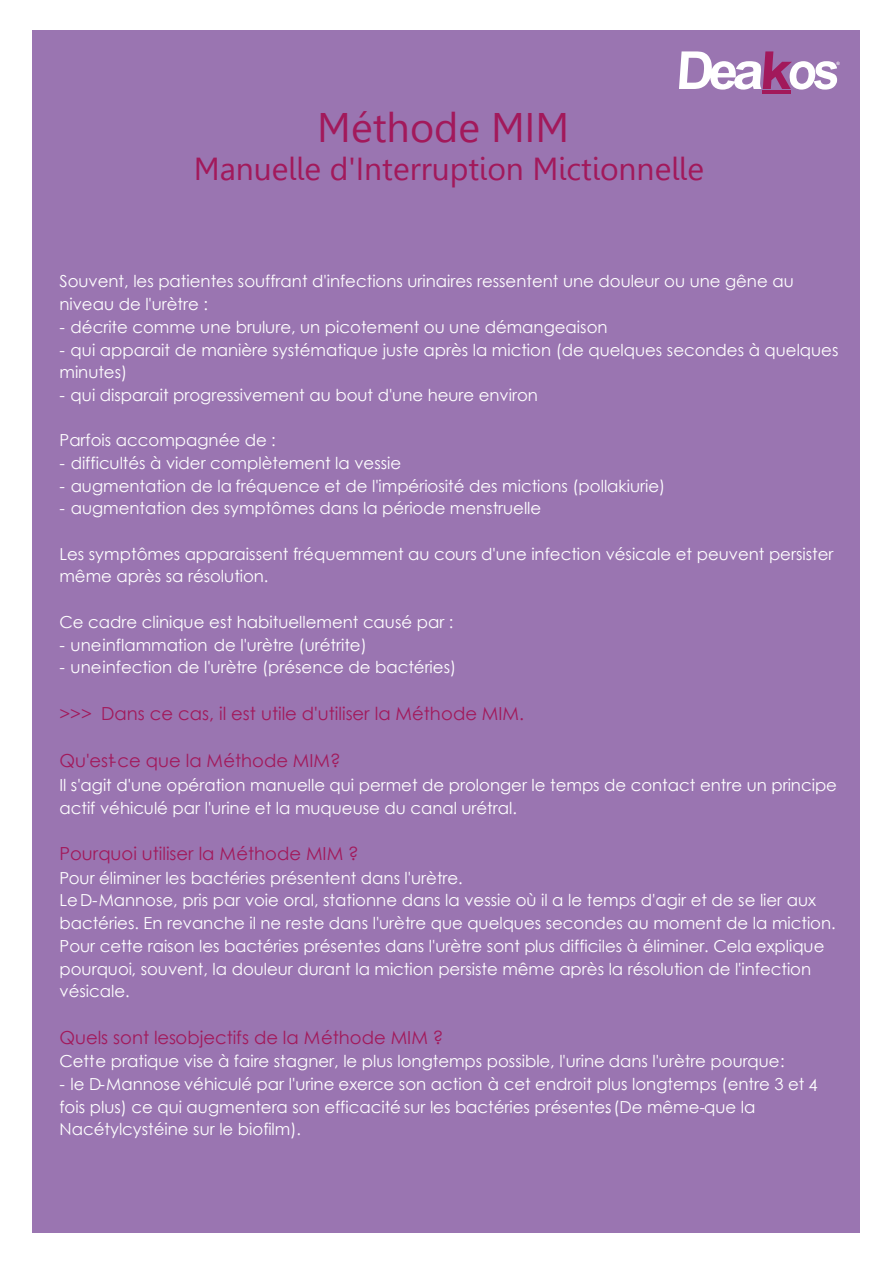
<style>
.page{position:relative;width:893px;height:1263px;background:#fff}
.page>*{position:absolute;margin:0;border:0;box-sizing:border-box;transform-origin:0 0}
.t1{font:41.25px "Leelawadee";color:#a2195b}
.t2{font:31.8px "Leelawadee";color:#a2195b}
.t3{font:18px "Century Gothic";color:#a2195b}
.t4{font:16.5px/22.6px "Century Gothic";color:#fff}
</style>
<div class="page">
<div style="left:33px;top:30px;width:827px;height:1203px;background:#9a75b1"></div>
<hr style="left:762px;top:91px;width:29px;height:3px;background:#a2195b">
<svg style="left:679px;top:51px;width:161px;height:39px"></svg>
<h1 class="t1" style="left:317px;top:104px;width:253px">Méthode MIM</h1>
<h2 class="t2" style="left:194px;top:151px;width:512px">Manuelle d'Interruption Mictionnelle</h2>
<p class="t4" style="left:59px;top:270px;width:736px">Souvent, les patientes souffrant d'infections urinaires ressentent une douleur ou une gêne au niveau de l'urètre :</p>
<p class="t4" style="left:59px;top:315px;width:550px">- décrite comme une brulure, un picotement ou une démangeaison</p>
<p class="t4" style="left:59px;top:338px;width:780px">- qui apparait de manière systématique juste après la miction (de quelques secondes à quelques minutes)</p>
<p class="t4" style="left:59px;top:383px;width:480px">- qui disparait progressivement au bout d'une heure environ</p>
<p class="t4" style="left:59px;top:429px;width:218px">Parfois accompagnée de :</p>
<p class="t4" style="left:60px;top:451px;width:343px">- difficultés à vider complètement la vessie</p>
<p class="t4" style="left:60px;top:474px;width:607px">- augmentation de la fréquence et de l'impériosité des mictions (pollakiurie)</p>
<p class="t4" style="left:60px;top:497px;width:483px">- augmentation des symptômes dans la période menstruelle</p>
<p class="t4" style="left:59px;top:542px;width:775px">Les symptômes apparaissent fréquemment au cours d'une infection vésicale et peuvent persister même après sa résolution.</p>
<p class="t4" style="left:59px;top:610px;width:396px">Ce cadre clinique est habituellement causé par :</p>
<p class="t4" style="left:59px;top:633px;width:309px">- une inflammation de l'urètre (urétrite)</p>
<p class="t4" style="left:59px;top:656px;width:398px">- une infection de l'urètre (présence de bactéries)</p>
<p class="t3" style="left:59px;top:701px;width:466px">&gt;&gt;&gt; Dans ce cas, il est utile d'utiliser la Méthode MIM.</p>
<p class="t3" style="left:59px;top:748px;width:283px">Qu'est-ce que la Méthode MIM?</p>
<p class="t4" style="left:59px;top:773px;width:779px">Il s'agit d'une opération manuelle qui permet de prolonger le temps de contact entre un principe actif véhiculé par l'urine et la muqueuse du canal urétral.</p>
<p class="t3" style="left:59px;top:841px;width:301px">Pourquoi utiliser la Méthode MIM ?</p>
<p class="t4" style="left:59px;top:866px;width:778px">Pour éliminer les bactéries présentent dans l'urètre.<br>Le D-Mannose, pris par voie oral, stationne dans la vessie où il a le temps d'agir et de se lier aux bactéries. En revanche il ne reste dans l'urètre que quelques secondes au moment de la miction.<br>Pour cette raison les bactéries présentes dans l'urètre sont plus difficiles à éliminer. Cela explique pourquoi, souvent, la douleur durant la miction persiste même après la résolution de l'infection vésicale.</p>
<p class="t3" style="left:59px;top:1025px;width:386px">Quels sont lesobjectifs de la Méthode MIM ?</p>
<p class="t4" style="left:59px;top:1050px;width:727px">Cette pratique vise à faire stagner, le plus longtemps possible, l'urine dans l'urètre pourque:</p>
<p class="t4" style="left:59px;top:1072px;width:760px">- le D-Mannose véhiculé par l'urine exerce son action à cet endroit plus longtemps (entre 3 et 4 fois plus) ce qui augmentera son efficacité sur les bactéries présente. s(De même-que la<br>Nacétylcystéine sur le biofilm).</p>
</div>
